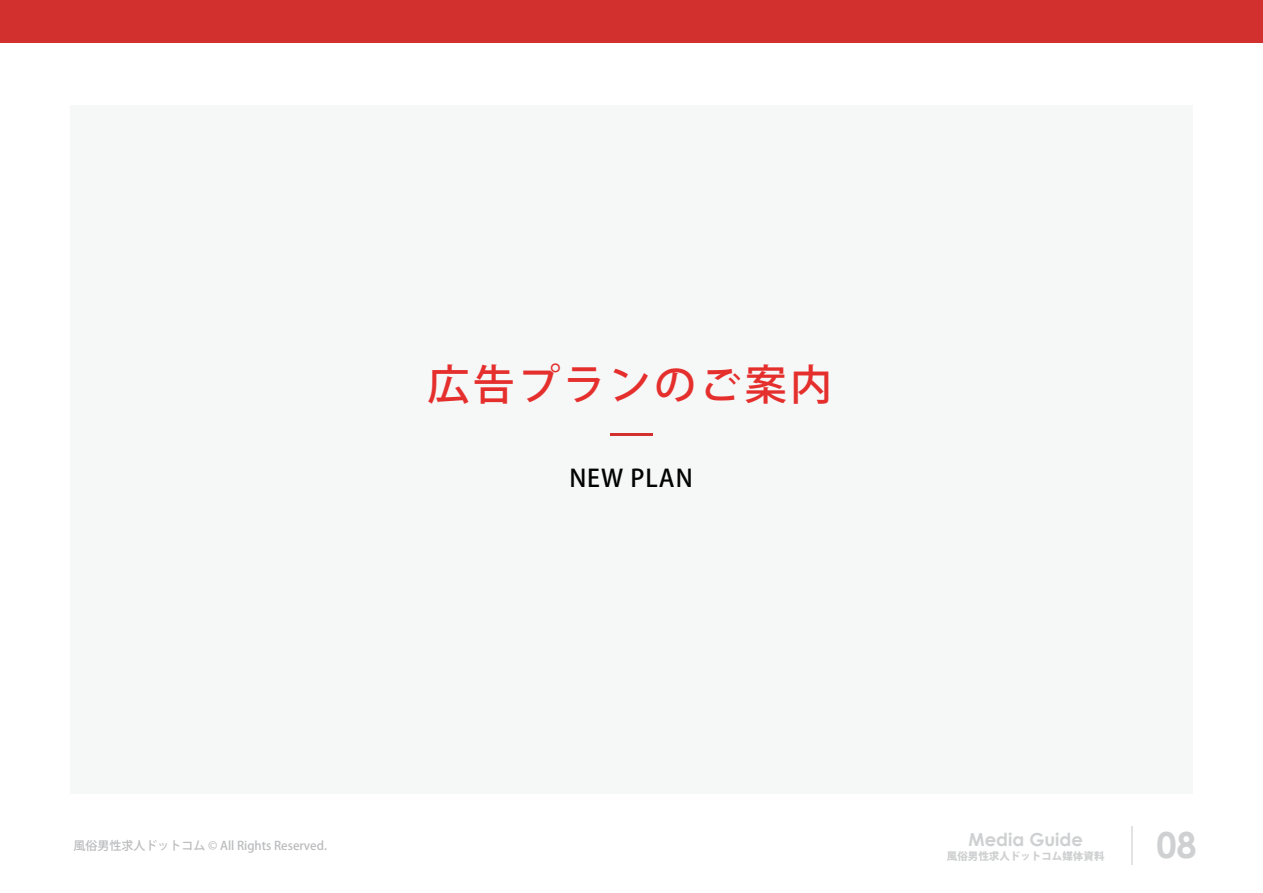
<style>
.page{position:relative;width:1263px;height:893px;background:#fff}
.page>*{position:absolute;margin:0;border:0;box-sizing:border-box;transform-origin:0 0}
.t1{font:500 42px "Koz Go Pr 6 N";letter-spacing:.08em;color:#e42f2d}
.t2{font:700 36px "Century Gothic";color:#cfd0d1}
.t3{font:500 24px "Koz Go Pr 6 N";letter-spacing:.04em;color:#030303}
.t4{font:700 18px "Century Gothic";color:#cfd0d1}
.t5{font:500 12px "Koz Go Pr 6 N";color:#bbbcbe}
.t6{font:800 10.5px "Koz Go Pr 6 N";color:#cfd0d1}
</style>
<div class="page">
<hr style="left:1132px;top:826px;width:1px;height:39px;background:#e1e2e2">
<div style="left:70px;top:105px;width:1123px;height:689px;background:#f6f7f7"></div>
<div style="left:0;top:0;width:1263px;height:43px;background:#d2302f"></div>
<hr style="left:610px;top:434px;width:43px;height:2px;background:#d2302f">
<h1 class="t1" style="left:427px;top:361px;width:406px">広告プランのご案内</h1>
<h3 class="t3" style="left:569px;top:465px;width:125px">NEW PLAN</h3>
<p class="t5" style="left:73px;top:838px;width:255px">風俗男性求人ドットコム © All Rights Reserved.</p>
<h3 class="t4" style="left:968px;top:825px;width:116px">Media Guide</h3>
<h2 class="t2" style="left:1156px;top:818px;width:42px">08</h2>
<p class="t6" style="left:947px;top:850px;width:159px">風俗男性求人ドットコム媒体資料</p>
</div>
